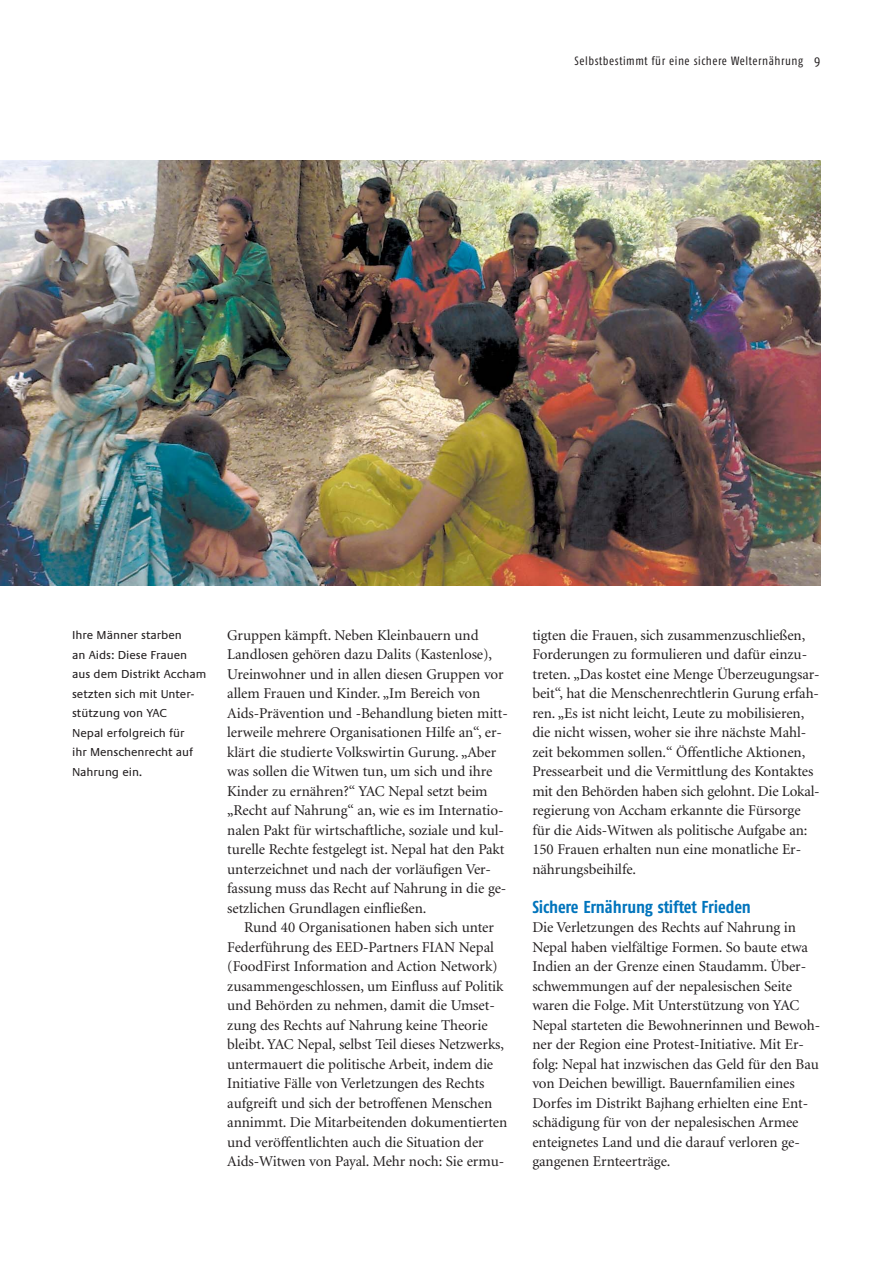
<style>
.page{position:relative;width:893px;height:1263px;background:#fff}
.page>*{position:absolute;margin:0;border:0;box-sizing:border-box;transform-origin:0 0}
.t1{font:700 17.25px "Fago Co";letter-spacing:-.005em;color:#0074bc}
.t2{font:15px/19.5px "Minion";letter-spacing:-.005em;color:#231f20}
.t3{font:12px/19.5px "Praxis EF";color:#231f20}
.t4{font:12px "Fago Co";letter-spacing:.045em;color:#231f20}
.s1{font-size:13.5px}
</style>
<div class="page">
<img style="left:1px;top:160px;width:819px;height:425px">
<p class="t4" style="left:575px;top:56px;width:247px">Selbstbestimmt für eine sichere Welternährung <span class="s1">9</span></p>
<p class="t3" style="left:72px;top:626px;width:136px">Ihre Männer starben<br>an Aids: Diese Frauen aus dem Distrikt Accham setzten sich mit Unter&shy;stützung von YAC<br>Nepal erfolgreich für<br>ihr Menschenrecht auf<br>Nahrung ein.</p>
<p class="t2" style="left:227px;top:626px;width:282px">Gruppen kämpft. Neben Kleinbauern und Landlosen gehören dazu Dalits (Kastenlose), Ureinwohner und in allen diesen Gruppen vor allem Frauen und Kinder. „Im Bereich von Aids-Prävention und -Behandlung bieten mitt&shy;lerweile mehrere Organisationen Hilfe an“, er&shy;klärt die studierte Volkswirtin Gurung. „Aber was sollen die Witwen tun, um sich und ihre Kinder zu ernähren?“ YAC Nepal setzt beim „Recht auf Nahrung“ an, wie es im Internatio&shy;nalen Pakt für wirtschaftliche, soziale und kul&shy;turelle Rechte festgelegt ist. Nepal hat den Pakt unterzeichnet und nach der vorläufigen Ver&shy;fassung muss das Recht auf Nahrung in die ge&shy;setzlichen Grundlagen einfließen.</p>
<p class="t2" style="left:227px;top:919px;width:281px;text-indent:17px">Rund 40 Organisationen haben sich unter Federführung des EED-Partners FIAN Nepal (FoodFirst Information and Action Network) zusammengeschlossen, um Einfluss auf Politik und Behörden zu nehmen, damit die Umset&shy;zung des Rechts auf Nahrung keine Theorie bleibt. YAC Nepal, selbst Teil dieses Netzwerks, untermauert die politische Arbeit, indem die Initiative Fälle von Verletzungen des Rechts aufgreift und sich der betroffenen Menschen annimmt. Die Mitarbeitenden dokumentierten und veröffentlichten auch die Situation der Aids-Witwen von Payal. Mehr noch: Sie ermu-</p>
<p class="t2" style="left:532px;top:626px;width:289px">tigten die Frauen, sich zusammenzuschließen, Forderungen zu formulieren und dafür einzu&shy;treten. „Das kostet eine Menge Überzeugungsar&shy;beit“, hat die Menschenrechtlerin Gurung erfah&shy;ren. „Es ist nicht leicht, Leute zu mobilisieren, die nicht wissen, woher sie ihre nächste Mahl&shy;zeit bekommen sollen.“ Öffentliche Aktionen, Pressearbeit und die Vermittlung des Kontaktes mit den Behörden haben sich gelohnt. Die Lokal&shy;regierung von Accham erkannte die Fürsorge für die Aids-Witwen als politische Aufgabe an:<br>150 Frauen erhalten nun eine monatliche Er&shy;nährungsbeihilfe.</p>
<p class="t1" style="left:532px;top:899px;width:220px">Sichere Ernährung stiftet Frieden</p>
<p class="t2" style="left:532px;top:919px;width:289px">Die Verletzungen des Rechts auf Nahrung in Nepal haben vielfältige Formen. So baute etwa Indien an der Grenze einen Staudamm. Über&shy;schwemmungen auf der nepalesischen Seite waren die Folge. Mit Unterstützung von YAC Nepal starteten die Bewohnerinnen und Bewoh&shy;ner der Region eine Protest-Initiative. Mit Er&shy;folg: Nepal hat inzwischen das Geld für den Bau von Deichen bewilligt. Bauernfamilien eines Dorfes im Distrikt Bajhang erhielten eine Ent&shy;schädigung für von der nepalesischen Armee enteignetes Land und die darauf verloren ge&shy;gangenen Ernteerträge.</p>
</div>
